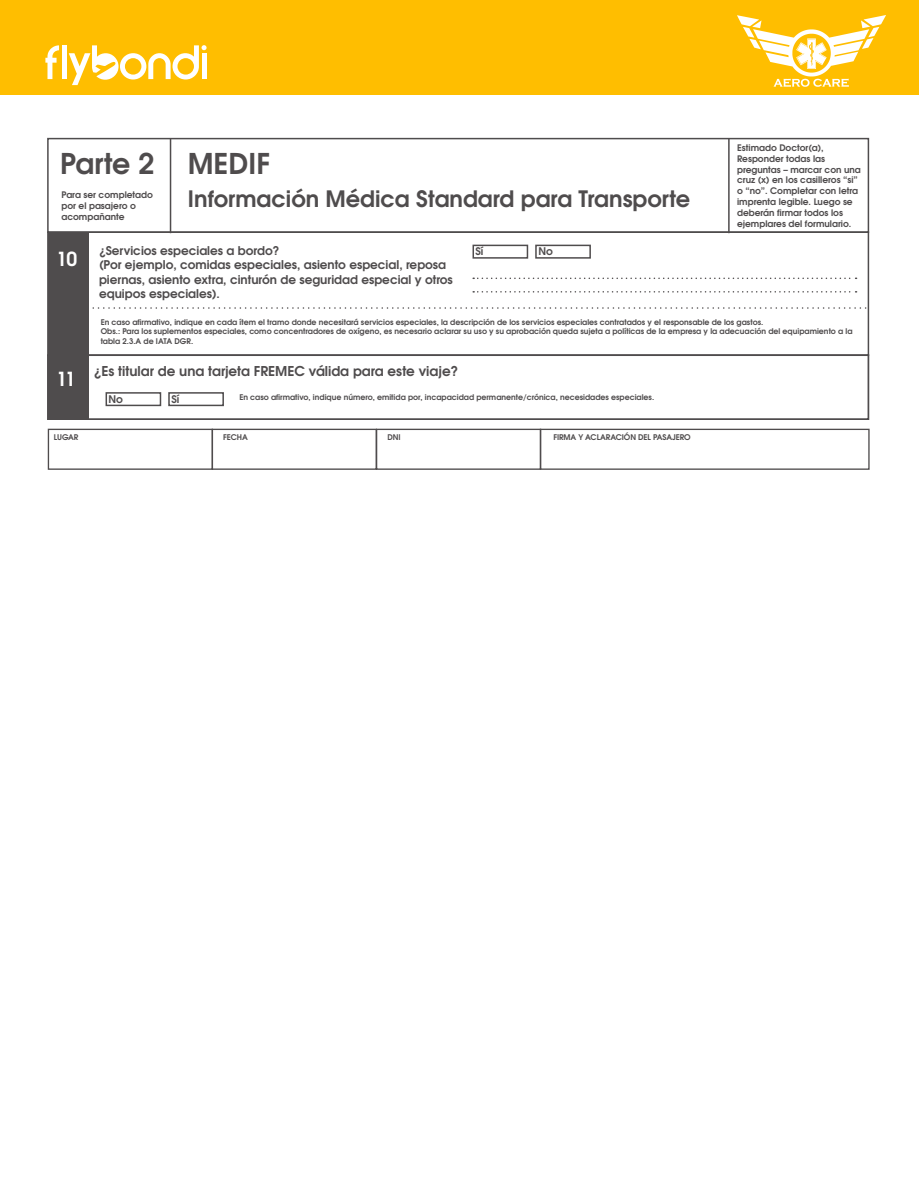
<style>
.page{position:relative;width:919px;height:1190px;background:#fff}
.page>*{position:absolute;margin:0;border:0;box-sizing:border-box;transform-origin:0 0}
.t1{font:600 28.5px "URW Gothic L";color:#4f4c4d}
.t2{font:600 22.5px "URW Gothic L";color:#4f4c4d}
.t3{font:600 19.35px "URW Gothic L";color:#fff}
.t4{font:600 13.5px "URW Gothic L";color:#4f4c4d}
.t5{font:600 12px/14.4px "URW Gothic L";color:#4f4c4d}
.t6{font:600 10.5px "URW Gothic L";color:#4f4c4d}
.t7{font:600 9px/10.8px "URW Gothic L";color:#4f4c4d}
.t8{font:600 7.8px/9.3px "URW Gothic L";color:#4f4c4d}
</style>
<div class="page">
<div style="left:48px;top:232px;width:41px;height:187px;background:#4f4c4d"></div>
<div style="left:0;top:0;width:918px;height:95px;background:#ffbe00"></div>
<div style="left:47px;top:138px;width:821px;height:95px;border:2px solid #4f4c4d"></div>
<hr style="left:170px;top:138px;width:1px;height:95px;background:#4f4c4d">
<hr style="left:727px;top:138px;width:2px;height:95px;background:#4f4c4d">
<div style="left:47px;top:231px;width:821px;height:125px;border:2px solid #4f4c4d"></div>
<div style="left:47px;top:354px;width:821px;height:66px;border:2px solid #4f4c4d"></div>
<img style="left:737px;top:16px;width:147px;height:70px">
<div style="left:105px;top:392px;width:56px;height:14px;border:2px solid #4f4c4d"></div>
<div style="left:168px;top:392px;width:56px;height:14px;border:2px solid #4f4c4d"></div>
<svg style="left:92px;top:307px;width:776px;height:2px"></svg>
<div style="left:472px;top:244px;width:56px;height:14px;border:2px solid #4f4c4d"></div>
<div style="left:535px;top:244px;width:55px;height:14px;border:2px solid #4f4c4d"></div>
<svg style="left:473px;top:277px;width:383px;height:2px"></svg>
<svg style="left:473px;top:291px;width:383px;height:1px"></svg>
<div style="left:48px;top:428px;width:165px;height:41px;border:1px solid #4f4c4d"></div>
<div style="left:211px;top:428px;width:166px;height:41px;border:1px solid #4f4c4d"></div>
<div style="left:376px;top:428px;width:165px;height:41px;border:1px solid #4f4c4d"></div>
<div style="left:539px;top:428px;width:330px;height:41px;border:1px solid #4f4c4d"></div>
<svg style="left:45px;top:45px;width:14px;height:34px"></svg>
<div style="left:62px;top:45px;width:5px;height:34px;background:#fff"></div>
<svg style="left:69px;top:45px;width:137px;height:40px"></svg>
<p class="t7" style="left:736px;top:142px;width:125px">Estimado Doctor(a),<br>Responder todas las preguntas – marcar con una cruz (x) en los casilleros “si” o “no”. Completar con letra imprenta legible. Luego se deberán firmar todos los ejemplares del formulario.</p>
<h1 class="t1" style="left:60px;top:144px;width:211px">Parte 2 MEDIF</h1>
<h2 class="t2" style="left:188px;top:183px;width:503px">Información Médica Standard para Transporte</h2>
<p class="t7" style="left:61px;top:189px;width:93px">Para ser completado por el pasajero o acompañante</p>
<h3 class="t3" style="left:56px;top:245px;width:23px">10</h3>
<h3 class="t5" style="left:99px;top:243px;width:355px">¿Servicios especiales a bordo?<br>(Por ejemplo, comidas especiales, asiento especial, reposa piernas, asiento extra, cinturón de seguridad especial y otros equipos especiales).</h3>
<h3 class="t6" style="left:475px;top:244px;width:9px">Sí</h3>
<h3 class="t6" style="left:538px;top:244px;width:16px">No</h3>
<p class="t8" style="left:101px;top:317px;width:752px">En caso afirmativo, indique en cada ítem el tramo donde necesitará servicios especiales, la descripción de los servicios especiales contratados y el responsable de los gastos.<br>Obs.: Para los suplementos especiales, como concentradores de oxígeno, es necesario aclarar su uso y su aprobación queda sujeta a políticas de la empresa y la adecuación del equipamiento a la tabla 2.3.A de IATA DGR.</p>
<h3 class="t3" style="left:56px;top:365px;width:21px">11</h3>
<h3 class="t4" style="left:94px;top:361px;width:366px">¿Es titular de una tarjeta FREMEC válida para este viaje?</h3>
<h3 class="t6" style="left:108px;top:392px;width:16px">No</h3>
<p class="t8" style="left:239px;top:392px;width:416px">En caso afirmativo, indique número, emitida por, incapacidad permanente/crónica, necesidades especiales.</p>
<h3 class="t6" style="left:171px;top:392px;width:9px">Sí</h3>
<p class="t8" style="left:54px;top:432px;width:26px">LUGAR</p>
<p class="t8" style="left:223px;top:432px;width:26px">FECHA</p>
<p class="t8" style="left:387px;top:432px;width:15px">DNI</p>
<p class="t8" style="left:553px;top:432px;width:139px">FIRMA Y ACLARACIÓN DEL PASAJERO</p>
</div>
